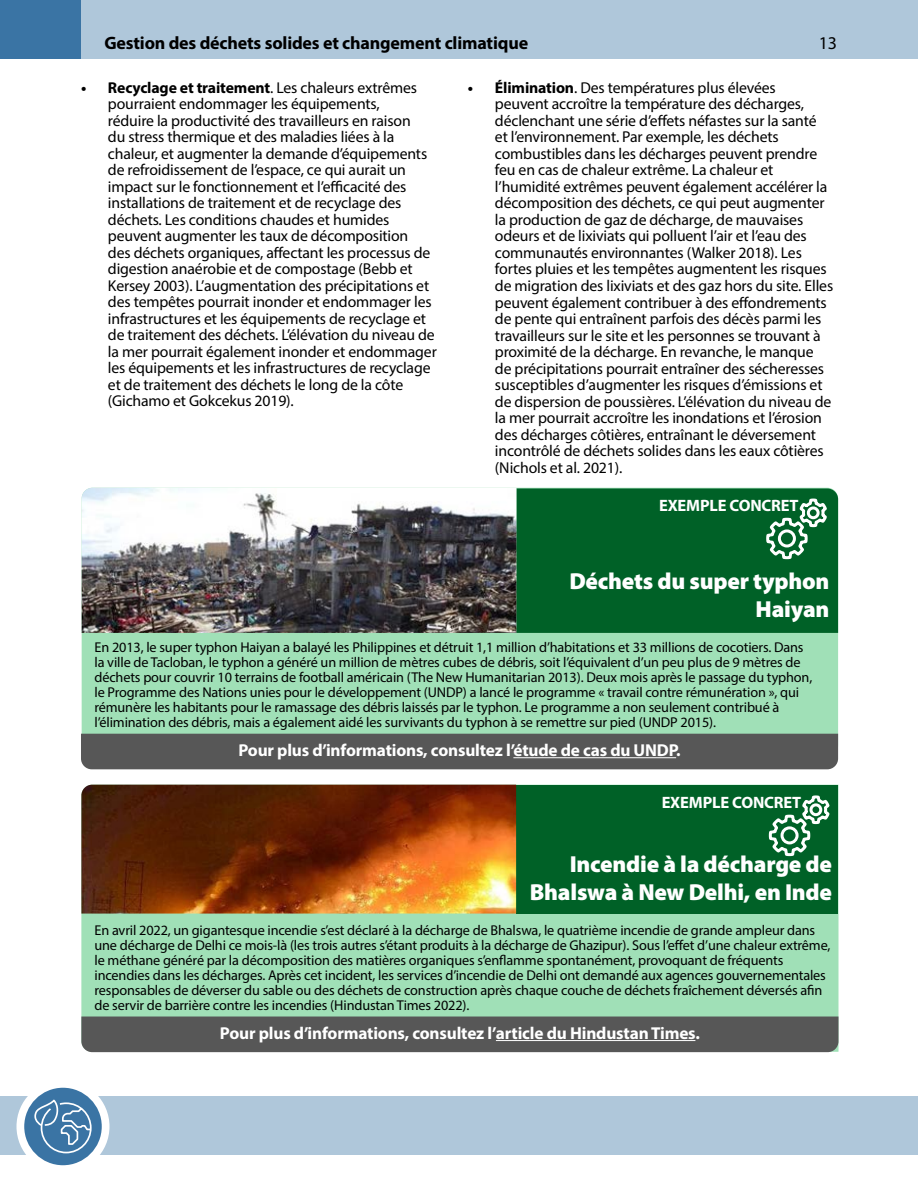
<style>
.page{position:relative;width:918px;height:1188px;background:#fff}
.page>*{position:absolute;margin:0;border:0;box-sizing:border-box;transform-origin:0 0}
.t1{font:900 23.25px/27.9px "Myriad Pro";letter-spacing:-.01em;color:#fff;text-align:right}
.t2{font:700 18px "Myriad Pro";letter-spacing:-.01em;color:#000}
.t3{font:18px "Myriad Pro";color:#000}
.t4{font:700 17.25px "Myriad Pro";letter-spacing:-.01em;color:#fff}
.t5{font:700 16.5px "Myriad Pro";letter-spacing:-.01em;color:#fff}
.t6{font:15.75px/16.5px "Myriad Pro";letter-spacing:-.01em;color:#000}
.t7{font:14.25px/15px "Myriad Pro";letter-spacing:-.01em;color:#000}
.s1{font-weight:700}
</style>
<div class="page">
<div style="left:0;top:1096px;width:918px;height:58px;background:#afc7da"></div>
<div style="left:81px;top:0;width:837px;height:58px;background:#afc7da"></div>
<div style="left:0;top:0;width:81px;height:58px;background:#3a74a4"></div>
<div style="left:16px;top:1080px;width:94px;height:93px;background:#fff;border-radius:50%"></div>
<div style="left:24px;top:1088px;width:78px;height:77px;background:#3a74a4;border-radius:50%"></div>
<svg style="left:34px;top:1098px;width:58px;height:56px"></svg>
<div style="left:82px;top:488px;width:756px;height:268px;background:#a0e0b7;border-radius:11px"></div>
<div style="left:516px;top:488px;width:322px;height:145px;background:#006127"></div>
<img style="left:82px;top:488px;width:434px;height:145px">
<svg style="left:765px;top:497px;width:64px;height:69px"></svg>
<div style="left:81px;top:914px;width:757px;height:103px;background:#a0e0b7"></div>
<div style="left:516px;top:785px;width:322px;height:129px;background:#006127"></div>
<svg style="left:768px;top:795px;width:62px;height:62px"></svg>
<div style="left:81px;top:734px;width:757px;height:35px;background:#575757"></div>
<hr style="left:513px;top:757px;width:163px;height:1px;background:#fff">
<img style="left:81px;top:785px;width:435px;height:129px">
<div style="left:81px;top:1017px;width:757px;height:35px;background:#575757"></div>
<hr style="left:496px;top:1040px;width:199px;height:1px;background:#fff">
<p class="t2" style="left:104px;top:31px;width:425px">Gestion des déchets solides et changement climatique</p>
<p class="t3" style="left:819px;top:32px;width:20px">13</p>
<p class="t6" style="left:108px;top:79px;width:330px;text-indent:-27px"><span class="s1">• Recyclage et traitement</span>. Les chaleurs extrêmes pourraient endommager les équipements,<br>réduire la productivité des travailleurs en raison<br>du stress thermique et des maladies liées à la chaleur, et augmenter la demande d’équipements de refroidissement de l’espace, ce qui aurait un impact sur le fonctionnement et l’efcacité des installations de traitement et de recyclage des déchets. Les conditions chaudes et humides peuvent augmenter les taux de décomposition<br>des déchets organiques, afectant les processus de digestion anaérobie et de compostage (Bebb et Kersey 2003). L’augmentation des précipitations et des tempêtes pourrait inonder et endommager les infrastructures et les équipements de recyclage et de traitement des déchets. L’élévation du niveau de la mer pourrait également inonder et endommager les équipements et les infrastructures de recyclage et de traitement des déchets le long de la côte (Gichamo et Gokcekus 2019).</p>
<p class="t6" style="left:495px;top:79px;width:340px;text-indent:-27px"><span class="s1">• Élimination</span>. Des températures plus élevées peuvent accroître la température des décharges, déclenchant une série d’efets néfastes sur la santé et l’environnement. Par exemple, les déchets combustibles dans les décharges peuvent prendre feu en cas de chaleur extrême. La chaleur et l’humidité extrêmes peuvent également accélérer la décomposition des déchets, ce qui peut augmenter la production de gaz de décharge, de mauvaises odeurs et de lixiviats qui polluent l’air et l’eau des communautés environnantes (Walker 2018). Les fortes pluies et les tempêtes augmentent les risques de migration des lixiviats et des gaz hors du site. Elles peuvent également contribuer à des efondrements de pente qui entraînent parfois des décès parmi les travailleurs sur le site et les personnes se trouvant à proximité de la décharge. En revanche, le manque de précipitations pourrait entraîner des sécheresses susceptibles d’augmenter les risques d’émissions et de dispersion de poussières. L’élévation du niveau de la mer pourrait accroître les inondations et l’érosion des décharges côtières, entraînant le déversement incontrôlé de déchets solides dans les eaux côtières (Nichols et al. 2021).</p>
<p class="t5" style="left:659px;top:495px;width:141px">EXEMPLE CONCRET</p>
<p class="t1" style="left:569px;top:566px;width:262px">Déchets du super typhon<br>Haiyan</p>
<p class="t7" style="left:94px;top:639px;width:719px">En 2013, le super typhon Haiyan a balayé les Philippines et détruit 1,1 million d’habitations et 33 millions de cocotiers. Dans la ville de Tacloban, le typhon a généré un million de mètres cubes de débris, soit l’équivalent d’un peu plus de 9 mètres de déchets pour couvrir 10 terrains de football américain (The New Humanitarian 2013). Deux mois après le passage du typhon, le Programme des Nations unies pour le développement (UNDP) a lancé le programme « travail contre rémunération », qui rémunère les habitants pour le ramassage des débris laissés par le typhon. Le programme a non seulement contribué à l’élimination des débris, mais a également aidé les survivants du typhon à se remettre sur pied (UNDP 2015).</p>
<p class="t4" style="left:238px;top:739px;width:444px">Pour plus d’informations, consultez l’étude de cas du UNDP.</p>
<p class="t5" style="left:662px;top:792px;width:141px">EXEMPLE CONCRET</p>
<p class="t1" style="left:530px;top:850px;width:304px">Incendie à la décharge de<br>Bhalswa à New Delhi, en Inde</p>
<p class="t7" style="left:94px;top:923px;width:738px">En avril 2022, un gigantesque incendie s’est déclaré à la décharge de Bhalswa, le quatrième incendie de grande ampleur dans une décharge de Delhi ce mois-là (les trois autres s’étant produits à la décharge de Ghazipur). Sous l’efet d’une chaleur extrême, le méthane généré par la décomposition des matières organiques s’enfamme spontanément, provoquant de fréquents incendies dans les décharges. Après cet incident, les services d’incendie de Delhi ont demandé aux agences gouvernementales responsables de déverser du sable ou des déchets de construction après chaque couche de déchets fraîchement déversés afn de servir de barrière contre les incendies (Hindustan Times 2022).</p>
<p class="t4" style="left:220px;top:1022px;width:481px">Pour plus d’informations, consultez l’article du Hindustan Times.</p>
</div>
